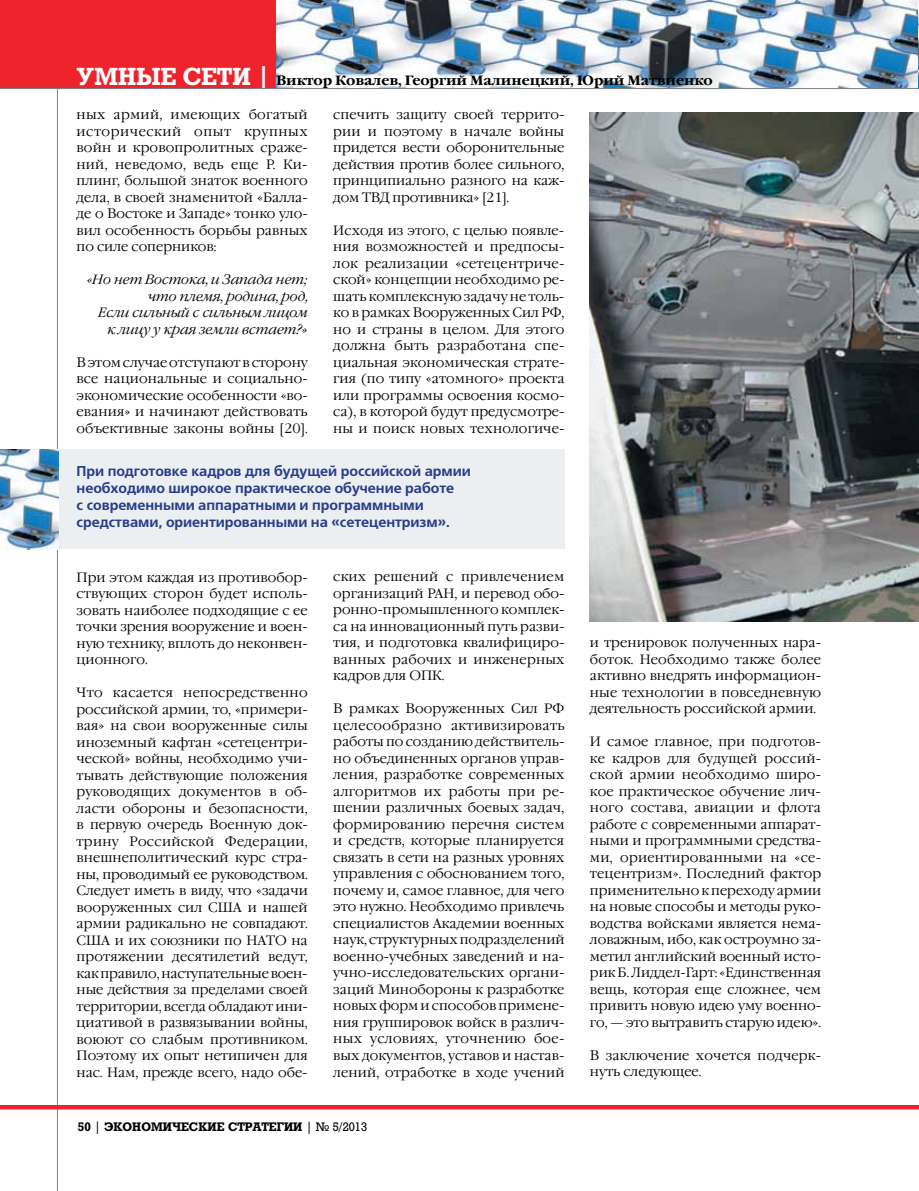
<style>
.page{position:relative;width:919px;height:1191px;background:#fff}
.page>*{position:absolute;margin:0;border:0;box-sizing:border-box;transform-origin:0 0}
.t1{font:700 14.25px/17.1px "Free Set C";letter-spacing:-.005em;color:#283d88}
.t2{font:300 13.5px/16.5px "Garamond C";color:#000;text-align:justify}
.t3{font:italic 300 13.5px/16.5px "Garamond C";color:#000;text-align:right}
.t4{font:700 13.5px "Garamond C";letter-spacing:-.005em;color:#000}
.t5{font:700 12px "Rodeo";color:#000}
.s1{font-family:"Rodeo";font-size:24px;color:#fff}
.s2{font-weight:400}
</style>
<div class="page">
<img style="left:275px;top:0;width:644px;height:88px">
<div style="left:0;top:0;width:275px;height:89px;background:#ee232c"></div>
<hr style="left:57px;top:88px;width:1px;height:1103px;background:#808285">
<hr style="left:0;top:1105px;width:918px;height:4px;background:#ee232c">
<div style="left:275px;top:74px;width:304px;height:14px;background:#fff"></div>
<hr style="left:0;top:88px;width:918px;height:1px;background:#808285">
<div style="left:0;top:449px;width:564px;height:100px;background:#ebeff2"></div>
<img style="left:0;top:450px;width:59px;height:99px">
<img style="left:590px;top:113px;width:328px;height:508px">
<p class="t4" style="left:77px;top:73px;width:637px"><span class="s1">УМНЫЕ СЕТИ |</span> Виктор Ковалев, Георгий Малинецкий, Юрий Матвиенко</p>
<p class="t2" style="left:77px;top:107px;width:233px">ных армий, имеющих богатый исторический опыт крупных войн и кровопролитных сраже&shy;ний, неведомо, ведь еще Р. Ки&shy;плинг, большой знаток военного дела, в своей знаменитой «Балла&shy;де о Востоке и Западе» тонко уло&shy;вил особенность борьбы равных по силе соперников:</p>
<p class="t3" style="left:87px;top:272px;width:222px">«Но нет Востока, и Запада нет; что племя, родина, род,<br>Если сильный с сильным лицом<br>к лицу у края земли встает?»</p>
<p class="t2" style="left:77px;top:354px;width:233px">В этом случае отступают в сторону все национальные и социально&shy;экономические особенности «во&shy;евания» и начинают действовать объективные законы войны [20].</p>
<p class="t2" style="left:333px;top:107px;width:233px">спечить защиту своей террито&shy;рии и поэтому в начале войны придется вести оборонительные действия против более сильного, принципиально разного на каж&shy;дом ТВД противника» [21].</p>
<p class="t2" style="left:333px;top:222px;width:233px">Исходя из этого, с целью появле&shy;ния возможностей и предпосы&shy;лок реализации «сетецентриче&shy;ской» концепции необходимо ре&shy;шать комплексную задачу не толь&shy;ко в рамках Вооруженных Сил РФ, но и страны в целом. Для этого должна быть разработана спе&shy;циальная экономическая страте&shy;гия (по типу «атомного» проекта или программы освоения космо&shy;са), в которой будут предусмотре&shy;ны и поиск новых технологиче-</p>
<p class="t1" style="left:77px;top:463px;width:396px">При подготовке кадров для будущей российской армии необходимо широкое практическое обучение работе<br>с современными аппаратными и программными средствами, ориентированными на «сетецентризм».</p>
<p class="t2" style="left:77px;top:569px;width:233px">При этом каждая из противобор&shy;ствующих сторон будет исполь&shy;зовать наиболее подходящие с ее точки зрения вооружение и воен&shy;ную технику, вплоть до неконвен&shy;ционного.</p>
<p class="t2" style="left:77px;top:684px;width:233px">Что касается непосредственно российской армии, то, «примери&shy;вая» на свои вооруженные силы иноземный кафтан «сетецентри&shy;ческой» войны, необходимо учи&shy;тывать действующие положения руководящих документов в об&shy;ласти обороны и безопасности, в первую очередь Военную док&shy;трину Российской Федерации, внешнеполитический курс стра&shy;ны, проводимый ее руководством.<br>Следует иметь в виду, что «задачи вооруженных сил США и нашей армии радикально не совпадают.<br>США и их союзники по НАТО на протяжении десятилетий ведут, как правило, наступательные воен&shy;ные действия за пределами своей территории, всегда обладают ини&shy;циативой в развязывании войны, воюют со слабым противником.<br>Поэтому их опыт нетипичен для нас. Нам, прежде всего, надо обе-</p>
<p class="t2" style="left:333px;top:569px;width:233px">ских решений с привлечением организаций РАН, и перевод обо&shy;ронно-промышленного комплек&shy;са на инновационный путь разви&shy;тия, и подготовка квалифициро&shy;ванных рабочих и инженерных кадров для ОПК.</p>
<p class="t2" style="left:333px;top:701px;width:233px">В рамках Вооруженных Сил РФ целесообразно активизировать работы по созданию действитель&shy;но объединенных органов управ&shy;ления, разработке современных алгоритмов их работы при ре&shy;шении различных боевых задач, формированию перечня систем и средств, которые планируется связать в сети на разных уровнях управления с обоснованием того, почему и, самое главное, для чего это нужно. Необходимо привлечь специалистов Академии военных наук, структурных подразделений военно-учебных заведений и на&shy;учно-исследовательских органи&shy;заций Минобороны к разработке новых форм и способов примене&shy;ния группировок войск в различ&shy;ных условиях, уточнению бое&shy;вых документов, уставов и настав&shy;лений, отработке в ходе учений</p>
<p class="t5" style="left:78px;top:1119px;width:291px">50 <span class="s2">|</span> ЭКОНОМИЧЕСКИЕ СТРАТЕГИИ <span class="s2">| № 5/2013</span></p>
<p class="t2" style="left:590px;top:635px;width:233px">и тренировок полученных нара&shy;боток. Необходимо также более активно внедрять информацион&shy;ные технологии в повседневную деятельность российской армии.</p>
<p class="t2" style="left:590px;top:734px;width:233px">И самое главное, при подготов&shy;ке кадров для будущей россий&shy;ской армии необходимо широ&shy;кое практическое обучение лич&shy;ного состава, авиации и флота работе с современными аппарат&shy;ными и программными средства&shy;ми, ориентированными на «се&shy;тецентризм». Последний фактор применительно к переходу армии на новые способы и методы руко&shy;водства войсками является нема&shy;ловажным, ибо, как остроумно за&shy;метил английский военный исто&shy;рик Б. Лиддел-Гарт: «Единственная вещь, которая еще сложнее, чем привить новую идею уму военно&shy;го, — это вытравить старую идею».</p>
<p class="t2" style="left:590px;top:1047px;width:231px">В заключение хочется подчерк&shy;нуть следующее.</p>
</div>
